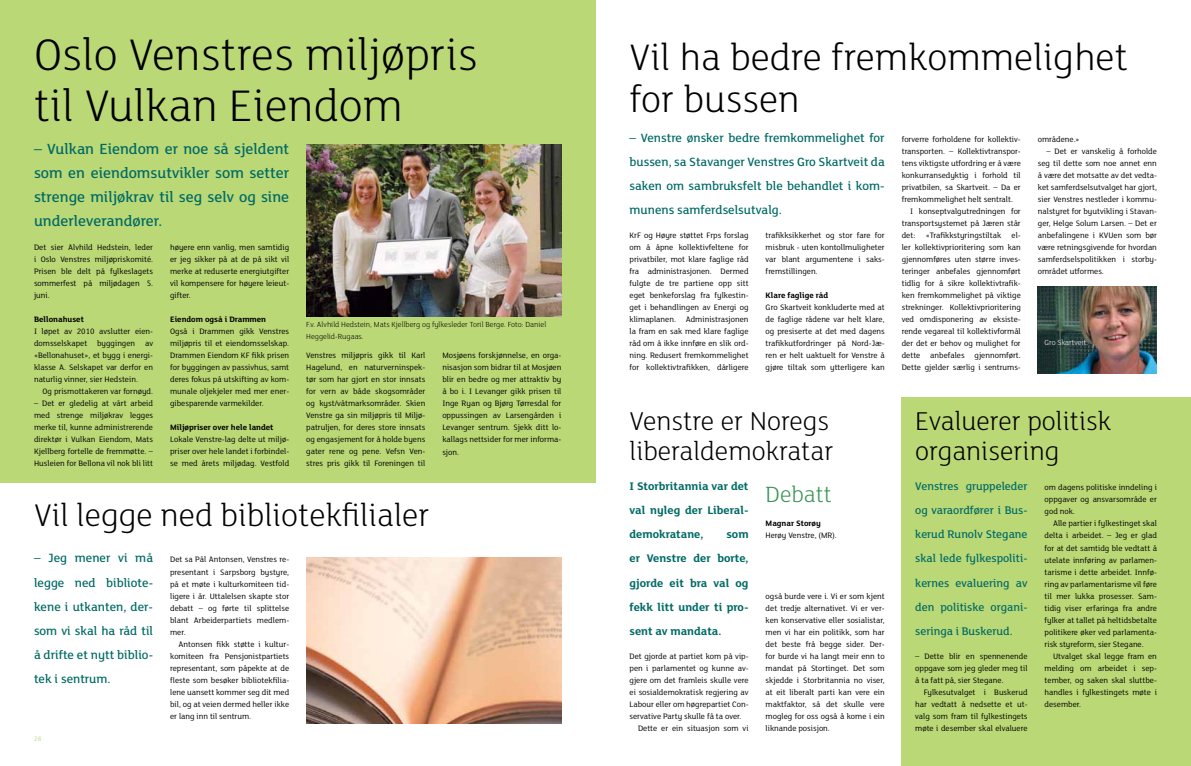
<style>
.page{position:relative;width:1191px;height:766px;background:#fff}
.page>*{position:absolute;margin:0;border:0;box-sizing:border-box;transform-origin:0 0}
.t1{font:300 48px/51px "FS Lola";color:#000}
.t2{font:300 40px/42px "FS Lola";color:#000}
.t3{font:300 34px "FS Lola";color:#000}
.t4{font:300 28px/30px "FS Lola";color:#000}
.t5{font:300 24px "FS Lola";color:#379353}
.t6{font:500 16px/24px "FS Lola";color:#006a65;text-align:justify}
.t7{font:500 13px/24px "FS Lola";color:#006a65;text-align:justify}
.t8{font:500 12px/24px "FS Lola";color:#006a65;text-align:justify}
.t9{font:700 12px/24px "FS Lola";color:#006a65;text-align:justify}
.t10{font:8.5px/12px "FS Lola";color:#000;text-align:justify}
.t11{font:700 8.5px "FS Lola";color:#000}
.t12{font:300 8px/12px "FS Lola";color:#000}
.t13{font:300 8px "FS Lola";color:#fff}
.t14{font:300 7px "FS Lola";color:#a0cf67}
</style>
<div class="page">
<div style="left:0;top:0;width:595px;height:482px;background:#bbd876"></div>
<div style="left:901px;top:397px;width:290px;height:368px;background:#bbd876"></div>
<img style="left:306px;top:144px;width:255px;height:173px">
<img style="left:306px;top:557px;width:255px;height:166px">
<img style="left:1037px;top:286px;width:120px;height:87px">
<h1 class="t1" style="left:34px;top:27px;width:445px">Oslo Venstres miljøpris til Vulkan Eiendom</h1>
<h3 class="t6" style="left:34px;top:136px;width:257px">– Vulkan Eiendom er noe så sjeldent som en eiendomsutvikler som setter strenge miljøkrav til seg selv og sine underleverandører.</h3>
<p class="t10" style="left:34px;top:241px;width:121px">Det sier Alvhild Hedstein, leder i Oslo Venstres miljøpriskomité.<br>Prisen ble delt på fylkeslagets sommerfest på miljødagen 5. juni.</p>
<p class="t11" style="left:34px;top:313px;width:51px">Bellonahuset</p>
<p class="t10" style="left:34px;top:325px;width:121px">I løpet av 2010 avslutter eien&shy;domsselskapet byggingen av «Bellonahuset», et bygg i energi&shy;klasse A. Selskapet var derfor en naturlig vinner, sier Hedstein.</p>
<p class="t10" style="left:43px;top:385px;width:112px">Og prismottakeren var fornøyd.</p>
<p class="t10" style="left:34px;top:397px;width:121px">– Det er gledelig at vårt arbeid med strenge miljøkrav legges merke til, kunne administrerende direktør i Vulkan Eiendom, Mats Kjellberg fortelle de fremmøtte. – Husleien for Bellona vil nok bli litt</p>
<p class="t10" style="left:170px;top:241px;width:121px">høyere enn vanlig, men samtidig er jeg sikker på at de på sikt vil merke at reduserte energiutgifter vil kompensere for høyere leieut&shy;gifter.</p>
<p class="t11" style="left:170px;top:313px;width:97px">Eiendom også i Drammen</p>
<p class="t10" style="left:170px;top:325px;width:121px">Også i Drammen gikk Venstres miljøpris til et eiendomsselskap.<br>Drammen Eiendom KF fikk prisen for byggingen av passivhus, samt deres fokus på utskifting av kom&shy;munale oljekjeler med mer ener&shy;gibesparende varmekilder.</p>
<p class="t11" style="left:170px;top:421px;width:105px">Miljøpriser over hele landet</p>
<p class="t10" style="left:170px;top:433px;width:121px">Lokale Venstre-lag delte ut miljø&shy;priser over hele landet i forbindel&shy;se med årets miljødag. Vestfold</p>
<p class="t12" style="left:306px;top:317px;width:242px">F.v. Alvhild Hedstein, Mats Kjellberg og fylkesleder Toril Berge. Foto: Daniel<br>Heggelid-Rugaas.</p>
<p class="t10" style="left:306px;top:349px;width:121px">Venstres miljøpris gikk til Karl Hagelund, en naturverninspek&shy;tør som har gjort en stor innsats for vern av både skogsområder og kyst/våtmarksområder. Skien Venstre ga sin miljøpris til Miljø&shy;patruljen, for deres store innsats og engasjement for å holde byens gater rene og pene. Vefsn Ven&shy;stres pris gikk til Foreningen til</p>
<p class="t10" style="left:442px;top:349px;width:121px">Mosjøens forskjønnelse, en orga&shy;nisasjon som bidrar til at Mosjøen blir en bedre og mer attraktiv by å bo i. I Levanger gikk prisen til Inge Ryan og Bjørg Tørresdal for oppussingen av Larsengården i Levanger sentrum. Sjekk ditt lo&shy;kallags nettsider for mer informa&shy;sjon.</p>
<h3 class="t3" style="left:34px;top:493px;width:397px">Vil legge ned bibliotekfilialer</h3>
<h3 class="t7" style="left:34px;top:545px;width:121px">– Jeg mener vi må legge ned bibliote&shy;kene i utkanten, der&shy;som vi skal ha råd til å drifte et nytt biblio&shy;tek i sentrum.</h3>
<p class="t10" style="left:170px;top:553px;width:121px">Det sa Pål Antonsen, Venstres re&shy;presentant i Sarpsborg bystyre, på et møte i kulturkomiteen tid&shy;ligere i år. Uttalelsen skapte stor debatt – og førte til splittelse blant Arbeiderpartiets medlem&shy;mer.</p>
<p class="t10" style="left:170px;top:637px;width:121px;text-indent:8px">Antonsen fikk støtte i kultur&shy;komiteen fra Pensjonistpartiets representant, som påpekte at de fleste som besøker bibliotekfilia&shy;lene uansett kommer seg dit med bil, og at veien dermed heller ikke er lang inn til sentrum.</p>
<p class="t14" style="left:34px;top:734px;width:9px">28</p>
<h2 class="t2" style="left:629px;top:35px;width:500px">Vil ha bedre fremkommelighet for bussen</h2>
<h3 class="t7" style="left:629px;top:125px;width:257px">– Venstre ønsker bedre fremkommelighet for bussen, sa Stavanger Venstres Gro Skartveit da saken om sambruksfelt ble behandlet i kom&shy;munens samferdselsutvalg.</h3>
<p class="t10" style="left:1037px;top:133px;width:43px">områdene.»</p>
<p class="t10" style="left:1037px;top:145px;width:121px;text-indent:8px">– Det er vanskelig å forholde seg til dette som noe annet enn å være det motsatte av det vedta&shy;ket samferdselsutvalget har gjort, sier Venstres nestleder i kommu&shy;nalstyret for byutvikling i Stavan&shy;ger, Helge Solum Larsen. – Det er anbefalingene i KVUen som bør være retningsgivende for hvordan samferdselspolitikken i storby&shy;området utformes.</p>
<p class="t10" style="left:901px;top:133px;width:121px">forverre forholdene for kollektiv-</p>
<p class="t10" style="left:901px;top:145px;width:121px">transporten. – Kollektivtranspor-</p>
<p class="t10" style="left:901px;top:157px;width:121px">tens viktigste utfordring er å være</p>
<p class="t10" style="left:901px;top:169px;width:121px">konkurransedyktig i forhold til</p>
<p class="t10" style="left:901px;top:181px;width:121px">privatbilen, sa Skartveit. – Da er</p>
<p class="t10" style="left:901px;top:193px;width:113px">fremkommelighet helt sentralt.</p>
<p class="t10" style="left:910px;top:205px;width:112px">I konseptvalgutredningen for</p>
<p class="t10" style="left:901px;top:217px;width:121px">transportsystemet på Jæren står</p>
<p class="t10" style="left:901px;top:229px;width:121px">det: «Trafikkstyringstiltak el-</p>
<p class="t10" style="left:901px;top:241px;width:121px">ler kollektivprioritering som kan</p>
<p class="t10" style="left:901px;top:253px;width:121px">gjennomføres uten større inves-</p>
<p class="t10" style="left:901px;top:265px;width:121px">teringer anbefales gjennomført</p>
<p class="t10" style="left:901px;top:277px;width:121px">tidlig for å sikre kollektivtrafik-</p>
<p class="t10" style="left:901px;top:289px;width:121px">ken fremkommelighet på viktige</p>
<p class="t10" style="left:901px;top:301px;width:121px">strekninger. Kollektivprioritering</p>
<p class="t10" style="left:901px;top:313px;width:121px">ved omdisponering av eksiste-</p>
<p class="t10" style="left:901px;top:325px;width:121px">rende vegareal til kollektivformål</p>
<p class="t10" style="left:901px;top:337px;width:121px">der det er behov og mulighet for</p>
<p class="t10" style="left:901px;top:349px;width:121px">dette anbefales gjennomført.</p>
<p class="t10" style="left:901px;top:361px;width:121px">Dette gjelder særlig i sentrums-</p>
<p class="t10" style="left:629px;top:229px;width:121px">KrF og Høyre støttet Frps forslag om å åpne kollektivfeltene for privatbiler, mot klare faglige råd fra administrasjonen. Dermed fulgte de tre partiene opp sitt eget benkeforslag fra fylkestin&shy;get i behandlingen av Energi og klimaplanen. Administrasjonen la fram en sak med klare faglige råd om å ikke innføre en slik ord&shy;ning. Redusert fremkommelighet for kollektivtrafikken, dårligere</p>
<p class="t10" style="left:765px;top:229px;width:121px">trafikksikkerhet og stor fare for misbruk - uten kontollmuligheter var blant argumentene i saks&shy;fremstillingen.</p>
<p class="t11" style="left:765px;top:289px;width:64px">Klare faglige råd</p>
<p class="t10" style="left:765px;top:301px;width:121px">Gro Skartveit konkluderte med at de faglige rådene var helt klare, og presiserte at det med dagens trafikkutfordringer på Nord-Jæ&shy;ren er helt uaktuelt for Venstre å gjøre tiltak som ytterligere kan</p>
<p class="t13" style="left:1044px;top:337px;width:45px">Gro Skartveit.</p>
<h3 class="t4" style="left:629px;top:405px;width:206px">Venstre er Noregs liberaldemokratar</h3>
<h3 class="t4" style="left:915px;top:405px;width:197px">Evaluerer politisk organisering</h3>
<h3 class="t5" style="left:765px;top:479px;width:68px">Debatt</h3>
<p class="t11" style="left:765px;top:517px;width:57px">Magnar Storøy</p>
<p class="t10" style="left:765px;top:529px;width:73px">Herøy Venstre, (MR).</p>
<h3 class="t9" style="left:629px;top:474px;width:121px">I Storbritannia var det val nyleg der Liberal&shy;demokratane,</h3>
<h3 class="t8" style="left:915px;top:474px;width:114px">Venstres gruppeleder og varaordfører i Bus&shy;kerud Runolv Stegane skal lede fylkespoliti&shy;kernes evaluering av den politiske organi&shy;seringa i Buskerud.</h3>
<p class="t10" style="left:915px;top:649px;width:114px">– Dette blir en spennenende oppgave som jeg gleder meg til å ta fatt på, sier Stegane.</p>
<p class="t10" style="left:915px;top:685px;width:114px;text-indent:8px">Fylkesutvalget i Buskerud har vedtatt å nedsette et ut&shy;valg som fram til fylkestingets møte i desember skal elvaluere</p>
<p class="t10" style="left:1044px;top:481px;width:114px">om dagens politiske inndeling i oppgaver og ansvarsområde er god nok.</p>
<p class="t10" style="left:1044px;top:517px;width:114px;text-indent:8px">Alle partier i fylkestinget skal delta i arbeidet. – Jeg er glad for at det samtidg ble vedtatt å utelate innføring av parlamen&shy;tarisme i dette arbeidet. Innfø&shy;ring av parlamentarisme vil føre til mer lukka prosesser. Sam&shy;tidig viser erfaringa fra andre fylker at tallet på heltidsbetalte politikere øker ved parlamenta&shy;risk styreform, sier Stegane.</p>
<p class="t10" style="left:1044px;top:649px;width:114px;text-indent:8px">Utvalget skal legge fram en melding om arbeidet i sep&shy;tember, og saken skal sluttbe&shy;handles i fylkestingets møte i desember.</p>
<h3 class="t9" style="left:629px;top:522px;width:121px;text-indent:97px">som er Venstre der borte, gjorde eit bra val og fekk litt under ti pro&shy;sent av mandata.</h3>
<p class="t10" style="left:629px;top:649px;width:121px">Det gjorde at partiet kom på vip-</p>
<p class="t10" style="left:629px;top:661px;width:121px">pen i parlamentet og kunne av-</p>
<p class="t10" style="left:629px;top:673px;width:121px">gjere om det framleis skulle vere</p>
<p class="t10" style="left:629px;top:685px;width:121px">ei sosialdemokratisk regjering av</p>
<p class="t10" style="left:629px;top:697px;width:121px">Labour eller om høgrepartiet Con-</p>
<p class="t10" style="left:629px;top:709px;width:113px">servative Party skulle få ta over.</p>
<p class="t10" style="left:638px;top:721px;width:112px">Dette er ein situasjon som vi</p>
<p class="t10" style="left:765px;top:589px;width:121px">også burde vere i. Vi er som kjent det tredje alternativet. Vi er ver&shy;ken konservative eller sosialistar, men vi har ein politikk, som har det beste frå begge sider. Der&shy;for burde vi ha langt meir enn to mandat på Stortinget. Det som skjedde i Storbritannia no viser, at eit liberalt parti kan vere ein maktfaktor, så det skulle vere mogleg for oss også å kome i ein liknande posisjon.</p>
</div>
